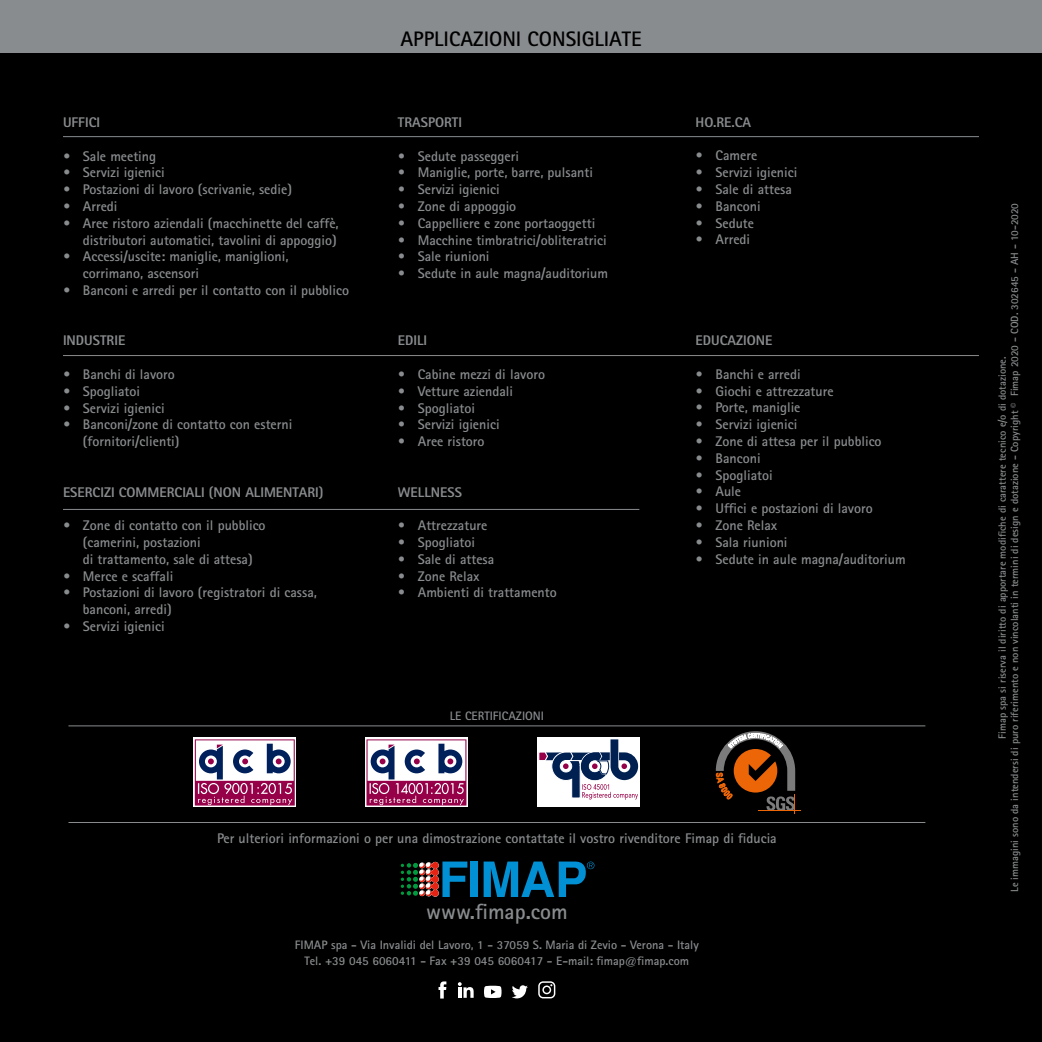
<style>
.page{position:relative;width:1042px;height:1042px;background:#000}
.page>*{position:absolute;margin:0;border:0;box-sizing:border-box;transform-origin:0 0}
.t1{font:700 21.88px "Rotis Sans Serif";color:#898c8e}
.t2{font:700 21px "Rotis Sans Serif";color:#000}
.t3{font:700 14px/16.8px "Rotis Sans Serif";color:#898c8e}
.t4{font:800 14px "Rotis Sans Serif";color:#898c8e}
.t5{font:700 12.25px/15.8px "Rotis Sans Serif";color:#898c8e;text-align:center}
.t6{font:700 10.5px/12.2px "Rotis Sans Serif";color:#898c8e;text-align:center}
</style>
<div class="page">
<div style="left:471px;top:861px;width:7px;height:36px;background:#0090d3"></div>
<svg style="left:483px;top:861px;width:111px;height:36px"></svg>
<svg style="left:401px;top:861px;width:66px;height:36px"></svg>
<div style="left:194px;top:738px;width:102px;height:69px;background:#c16a94"></div>
<svg style="left:195px;top:739px;width:100px;height:66px;background:#af81a4"></svg>
<svg style="left:365px;top:738px;width:103px;height:69px"></svg>
<svg style="left:366px;top:739px;width:100px;height:66px;background:#af82a5"></svg>
<div style="left:537px;top:738px;width:102px;height:69px;background:#fff"></div>
<svg style="left:538px;top:739px;width:100px;height:61px"></svg>
<hr style="left:758px;top:810px;width:42px;height:1px;background:#ec6608">
<svg style="left:716px;top:731px;width:79px;height:83px"></svg>
<svg style="left:438px;top:981px;width:8px;height:17px"></svg>
<svg style="left:458px;top:982px;width:16px;height:16px"></svg>
<svg style="left:484px;top:985px;width:17px;height:13px"></svg>
<svg style="left:512px;top:985px;width:16px;height:13px"></svg>
<svg style="left:538px;top:981px;width:17px;height:17px"></svg>
<div style="left:0;top:0;width:1042px;height:52px;background:#898c8e"></div>
<hr style="left:68px;top:725px;width:857px;height:1px;background:#898c8e">
<hr style="left:68px;top:822px;width:857px;height:1px;background:#898c8e">
<hr style="left:63px;top:136px;width:916px;height:1px;background:#898c8e">
<hr style="left:63px;top:355px;width:916px;height:1px;background:#898c8e">
<hr style="left:63px;top:509px;width:576px;height:1px;background:#898c8e">
<p class="t4" style="left:63px;top:113px;width:39px">UFFICI</p>
<p class="t3" style="left:63px;top:147px;width:95px">• Sale meeting</p>
<p class="t3" style="left:63px;top:164px;width:103px">• Servizi igienici</p>
<p class="t3" style="left:63px;top:181px;width:230px">• Postazioni di lavoro (scrivanie, sedie)</p>
<p class="t3" style="left:63px;top:197px;width:56px">• Arredi</p>
<p class="t3" style="left:63px;top:214px;width:277px;text-align:right">• Aree ristoro aziendali (macchinette del caffè, distributori automatici, tavolini di appoggio)</p>
<p class="t3" style="left:83px;top:248px;width:207px;text-indent:-20px">• Accessi/uscite: maniglie, maniglioni, corrimano, ascensori</p>
<p class="t3" style="left:63px;top:281px;width:288px">• Banconi e arredi per il contatto con il pubblico</p>
<p class="t4" style="left:63px;top:332px;width:64px">INDUSTRIE</p>
<p class="t3" style="left:63px;top:365px;width:113px">• Banchi di lavoro</p>
<p class="t3" style="left:63px;top:382px;width:79px">• Spogliatoi</p>
<p class="t3" style="left:63px;top:399px;width:103px">• Servizi igienici</p>
<p class="t3" style="left:83px;top:416px;width:211px;text-indent:-20px">• Banconi/zone di contatto con esterni (fornitori/clienti)</p>
<p class="t4" style="left:63px;top:483px;width:262px">ESERCIZI COMMERCIALI (NON ALIMENTARI)</p>
<p class="t3" style="left:83px;top:517px;width:184px;text-indent:-20px">• Zone di contatto con il pubblico (camerini, postazioni<br>di trattamento, sale di attesa)</p>
<p class="t3" style="left:63px;top:567px;width:112px">• Merce e scaffali</p>
<p class="t3" style="left:83px;top:584px;width:236px;text-indent:-20px">• Postazioni di lavoro (registratori di cassa, banconi, arredi)</p>
<p class="t3" style="left:63px;top:617px;width:103px">• Servizi igienici</p>
<h2 class="t2" style="left:400px;top:26px;width:243px">APPLICAZIONI CONSIGLIATE</h2>
<p class="t4" style="left:398px;top:113px;width:66px">TRASPORTI</p>
<p class="t3" style="left:398px;top:147px;width:123px">• Sedute passeggeri</p>
<p class="t3" style="left:398px;top:164px;width:197px">• Maniglie, porte, barre, pulsanti</p>
<p class="t3" style="left:398px;top:181px;width:103px">• Servizi igienici</p>
<p class="t3" style="left:398px;top:197px;width:120px">• Zone di appoggio</p>
<p class="t3" style="left:398px;top:214px;width:199px">• Cappelliere e zone portaoggetti</p>
<p class="t3" style="left:398px;top:231px;width:210px">• Macchine timbratrici/obliteratrici</p>
<p class="t3" style="left:398px;top:248px;width:93px">• Sale riunioni</p>
<p class="t3" style="left:398px;top:265px;width:212px">• Sedute in aule magna/auditorium</p>
<p class="t4" style="left:398px;top:332px;width:31px">EDILI</p>
<p class="t3" style="left:398px;top:365px;width:149px">• Cabine mezzi di lavoro</p>
<p class="t3" style="left:398px;top:382px;width:117px">• Vetture aziendali</p>
<p class="t3" style="left:398px;top:399px;width:79px">• Spogliatoi</p>
<p class="t3" style="left:398px;top:416px;width:103px">• Servizi igienici</p>
<p class="t3" style="left:398px;top:433px;width:88px">• Aree ristoro</p>
<p class="t4" style="left:398px;top:483px;width:66px">WELLNESS</p>
<p class="t3" style="left:398px;top:517px;width:91px">• Attrezzature</p>
<p class="t3" style="left:398px;top:533px;width:79px">• Spogliatoi</p>
<p class="t3" style="left:398px;top:550px;width:98px">• Sale di attesa</p>
<p class="t3" style="left:398px;top:567px;width:83px">• Zone Relax</p>
<p class="t3" style="left:398px;top:584px;width:160px">• Ambienti di trattamento</p>
<p class="t5" style="left:450px;top:708px;width:96px">LE CERTIFICAZIONI</p>
<p class="t4" style="left:695px;top:113px;width:57px">HO.RE.CA</p>
<p class="t3" style="left:695px;top:147px;width:63px">• Camere</p>
<p class="t3" style="left:695px;top:164px;width:103px">• Servizi igienici</p>
<p class="t3" style="left:695px;top:181px;width:98px">• Sale di attesa</p>
<p class="t3" style="left:695px;top:197px;width:66px">• Banconi</p>
<p class="t3" style="left:695px;top:214px;width:60px">• Sedute</p>
<p class="t3" style="left:695px;top:231px;width:56px">• Arredi</p>
<p class="t4" style="left:695px;top:331px;width:78px">EDUCAZIONE</p>
<p class="t3" style="left:695px;top:365px;width:107px">• Banchi e arredi</p>
<p class="t3" style="left:695px;top:382px;width:140px">• Giochi e attrezzature</p>
<p class="t3" style="left:695px;top:399px;width:106px">• Porte, maniglie</p>
<p class="t3" style="left:695px;top:416px;width:103px">• Servizi igienici</p>
<p class="t3" style="left:695px;top:433px;width:187px">• Zone di attesa per il pubblico</p>
<p class="t3" style="left:695px;top:449px;width:66px">• Banconi</p>
<p class="t3" style="left:695px;top:466px;width:79px">• Spogliatoi</p>
<p class="t3" style="left:695px;top:483px;width:47px">• Aule</p>
<p class="t3" style="left:695px;top:500px;width:179px">• Uffici e postazioni di lavoro</p>
<p class="t3" style="left:695px;top:517px;width:83px">• Zone Relax</p>
<p class="t3" style="left:695px;top:533px;width:93px">• Sala riunioni</p>
<p class="t3" style="left:695px;top:550px;width:212px">• Sedute in aule magna/auditorium</p>
<p class="t3" style="left:217px;top:829px;width:561px">Per ulteriori informazioni o per una dimostrazione contattate il vostro rivenditore Fimap di fiducia</p>
<h1 class="t1" style="left:426px;top:898px;width:143px">www.fimap.com</h1>
<p class="t5" style="left:295px;top:937px;width:405px">FIMAP spa - Via Invalidi del Lavoro, 1 - 37059 S. Maria di Zevio - Verona - Italy<br>Tel. +39 045 6060411 - Fax +39 045 6060417 - E-mail: fimap@fimap.com</p>
<p class="t6" style="left:996px;top:892px;width:690px;rotate:-90deg">Fimap spa si riserva il diritto di apportare modifiche di carattere tecnico e/o di dotazione.<br>Le immagini sono da intendersi di puro riferimento e non vincolanti in termini di design e dotazione - Copyright © Fimap 2020 - COD. 302645 - AH - 10-2020</p>
</div>
